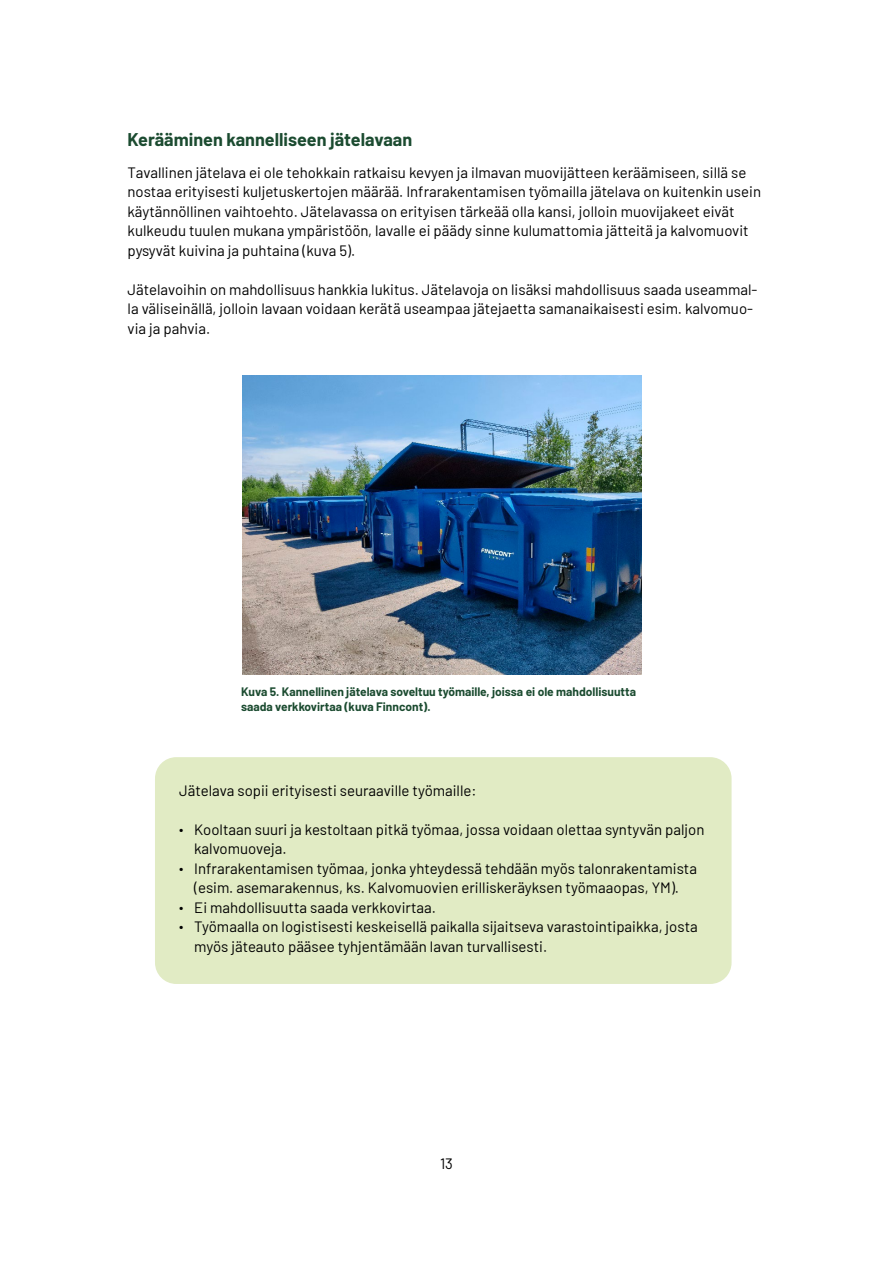
<style>
.page{position:relative;width:893px;height:1263px;background:#fff}
.page>*{position:absolute;margin:0;border:0;box-sizing:border-box;transform-origin:0 0}
.Otsikko2{font:700 18px "Barlow";color:#1b4b30}
.Leipäteksti-ei-sisen{font:15px/19.5px "Barlow";color:#000}
.luettelo{font:15px/19.5px "Barlow";color:#000}
.kuvateksti{font:700 12px/14.2px "Barlow";color:#1b4b30}
.s1{font-family:"Myriad Pro";font-weight:300;font-stretch:condensed;font-size:18px}
</style>
<div class="page">
<div style="left:155px;top:757px;width:577px;height:227px;background:#e1ebc4;border-radius:21px"></div>
<img style="left:242px;top:375px;width:399px;height:300px">
<h2 class="Otsikko2" style="left:128px;top:126px;width:286px">Kerääminen kannelliseen jätelavaan</h2>
<p class="Leipäteksti-ei-sisen" style="left:128px;top:162px;width:635px">Tavallinen jätelava ei ole tehokkain ratkaisu kevyen ja ilmavan muovijätteen keräämiseen, sillä se nostaa erityisesti kuljetuskertojen määrää. Infrarakentamisen työmailla jätelava on kuitenkin usein käytännöllinen vaihtoehto. Jätelavassa on erityisen tärkeää olla kansi, jolloin muovijakeet eivät kulkeudu tuulen mukana ympäristöön, lavalle ei päädy sinne kulumattomia jätteitä ja kalvomuovit pysyvät kuivina ja puhtaina (kuva 5).</p>
<p class="Leipäteksti-ei-sisen" style="left:128px;top:279px;width:631px">Jätelavoihin on mahdollisuus hankkia lukitus. Jätelavoja on lisäksi mahdollisuus saada useammal&shy;la väliseinällä, jolloin lavaan voidaan kerätä useampaa jätejaetta samanaikaisesti esim. kalvomuo&shy;via ja pahvia.</p>
<p class="kuvateksti" style="left:241px;top:684px;width:397px">Kuva 5. Kannellinen jätelava soveltuu työmaille, joissa ei ole mahdollisuutta saada verkkovirtaa (kuva Finncont).</p>
<p class="Leipäteksti-ei-sisen" style="left:179px;top:779px;width:299px">Jätelava sopii erityisesti seuraaville työmaille:</p>
<p class="luettelo" style="left:194px;top:818px;width:512px;text-indent:-15px"><span class="s1">•</span> Kooltaan suuri ja kestoltaan pitkä työmaa, jossa voidaan olettaa syntyvän paljon kalvomuoveja.</p>
<p class="luettelo" style="left:179px;top:857px;width:519px;text-align:center"><span class="s1">•</span> Infrarakentamisen työmaa, jonka yhteydessä tehdään myös talonrakentamista (esim. asemarakennus, ks. Kalvomuovien erilliskeräyksen työmaaopas, YM).</p>
<p class="luettelo" style="left:179px;top:896px;width:258px"><span class="s1">•</span> Ei mahdollisuutta saada verkkovirtaa.</p>
<p class="luettelo" style="left:194px;top:916px;width:505px;text-indent:-15px"><span class="s1">•</span> Työmaalla on logistisesti keskeisellä paikalla sijaitseva varastointipaikka, josta myös jäteauto pääsee tyhjentämään lavan turvallisesti.</p>
<p class="Leipäteksti-ei-sisen" style="left:440px;top:1153px;width:14px">13</p>
</div>
